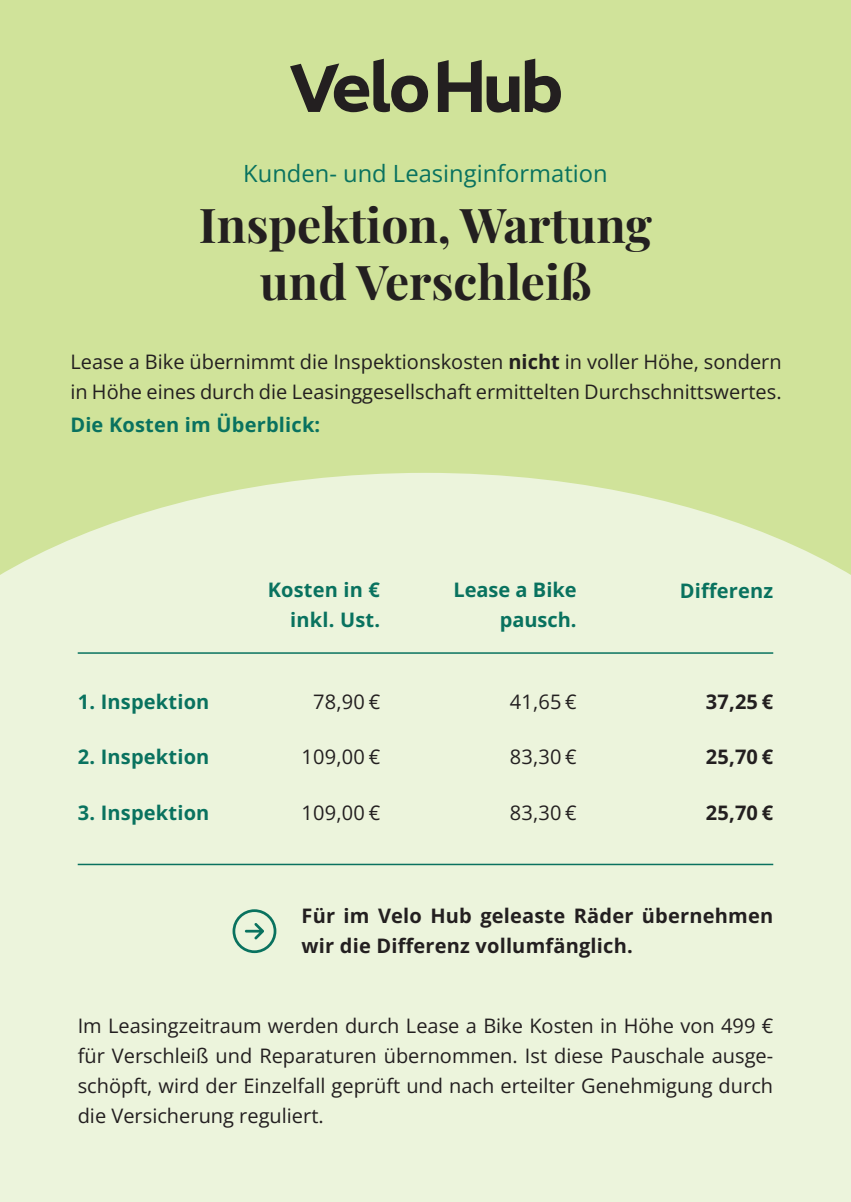
<style>
.page{position:relative;width:851px;height:1202px;background:#fff}
.page>*{position:absolute;margin:0;border:0;box-sizing:border-box;transform-origin:0 0}
.t1{font:700 47.8px/57.4px "Playfair Display";color:#231f20;text-align:center}
.t2{font:23.8px "Open Sans";color:#09725f}
.t3{font:20px/30px "Open Sans";color:#231f20;text-align:justify}
.t4{font:700 20px/30px "Open Sans";letter-spacing:.01em;color:#09725f;text-align:right}
.t5{font:700 20px/30px "Open Sans";letter-spacing:.01em;color:#231f20}
.s1{font-weight:700}
</style>
<div class="page">
<div style="left:0;top:0;width:850px;height:1196px;background:#d0e39a"></div>
<div style="left:0;top:950px;width:850px;height:252px;background:#ecf4dc"></div>
<svg style="left:0;top:473px;width:850px;height:481px;background:#e9f2d7"></svg>
<svg style="left:438px;top:59px;width:123px;height:54px"></svg>
<svg style="left:290px;top:59px;width:138px;height:53px"></svg>
<hr style="left:78px;top:864px;width:695px;height:1px;background:#09725f">
<svg style="left:232px;top:909px;width:44px;height:44px;background:#b7d5be"></svg>
<hr style="left:78px;top:652px;width:695px;height:2px;background:#09725f">
<p class="t2" style="left:243px;top:157px;width:366px">Kunden- und Leasinginformation</p>
<h1 class="t1" style="left:199px;top:192px;width:454px">Inspektion, Wartung und Verschleiß</h1>
<p class="t3" style="left:70px;top:346px;width:712px">Lease a Bike übernimmt die Inspektionskosten <span class="s1">nicht</span> in voller Höhe, sondern in Höhe eines durch die Leasinggesellschaft ermittelten Durchschnittswertes.</p>
<p class="t4" style="left:70px;top:409px;width:251px">Die Kosten im Überblick:</p>
<p class="t4" style="left:78px;top:686px;width:133px">1. Inspektion</p>
<p class="t4" style="left:78px;top:742px;width:133px">2. Inspektion</p>
<p class="t4" style="left:78px;top:797px;width:133px">3. Inspektion</p>
<p class="t4" style="left:268px;top:574px;width:114px">Kosten in € inkl. Ust.</p>
<p class="t4" style="left:453px;top:574px;width:125px">Lease a Bike pausch.</p>
<p class="t4" style="left:679px;top:575px;width:95px">Differenz</p>
<p class="t3" style="left:313px;top:686px;width:68px">78,90 €</p>
<p class="t3" style="left:509px;top:686px;width:68px">41,65 €</p>
<p class="t5" style="left:705px;top:686px;width:69px">37,25 €</p>
<p class="t3" style="left:301px;top:742px;width:80px">109,00 €</p>
<p class="t3" style="left:509px;top:742px;width:68px">83,30 €</p>
<p class="t5" style="left:705px;top:742px;width:69px">25,70 €</p>
<p class="t3" style="left:301px;top:797px;width:80px">109,00 €</p>
<p class="t3" style="left:509px;top:797px;width:68px">83,30 €</p>
<p class="t5" style="left:705px;top:797px;width:69px">25,70 €</p>
<p class="t5" style="left:301px;top:900px;width:473px">Für im Velo Hub geleaste Räder übernehmen wir die Differenz vollumfänglich.</p>
<p class="t3" style="left:78px;top:1011px;width:697px">Im Leasingzeitraum werden durch Lease a Bike Kosten in Höhe von 499 € für Verschleiß und Reparaturen übernommen. Ist diese Pauschale ausge&shy;schöpft, wird der Einzelfall geprüft und nach erteilter Genehmigung durch die Versicherung reguliert.</p>
</div>
